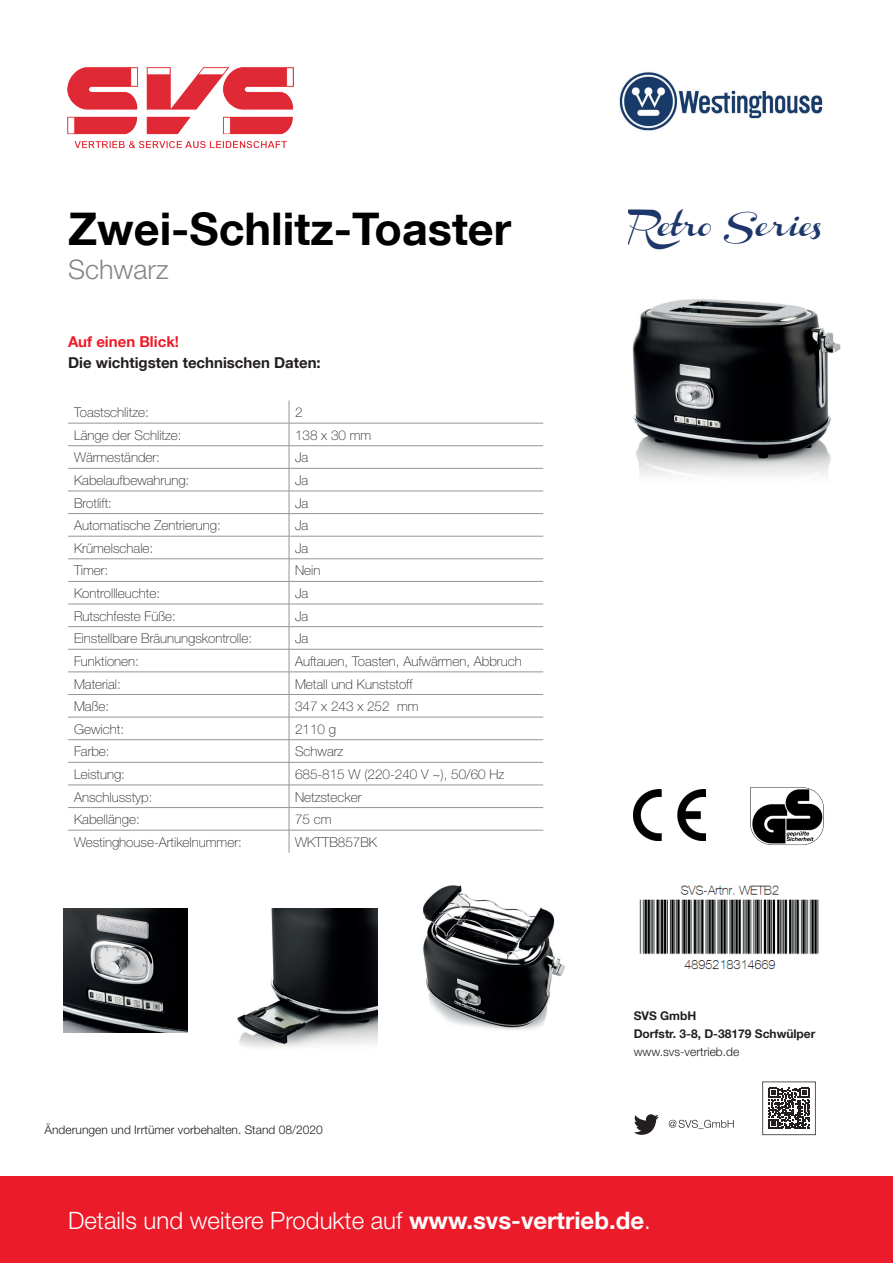
<style>
.page{position:relative;width:893px;height:1263px;background:#fff}
.page>*{position:absolute;margin:0;border:0;box-sizing:border-box;transform-origin:0 0}
.t1{font:700 45px "Helvetica Neue LT Com";color:#000001}
.t2{font:300 27px "Helvetica Neue LT Std";color:#868788}
.t3{font:300 24px "Helvetica Neue LT Std";color:#fff}
.t4{font:20.7px "Channel Slanted 2";color:#1e376a}
.t5{font:700 15px "Helvetica Neue LT Com";color:#231f20}
.t6{font:700 15px "Helvetica Neue LT Com";color:#ee1b29}
.t7{font:100 13.5px "Helvetica Neue";color:#231f20}
.t8{font:300 12px "Helvetica Neue LT Std";color:#231f20}
.t9{font:700 12px/18px "Helvetica Neue LT Com";color:#231f20}
.s1{font-family:"Helvetica Neue LT Com";font-weight:700}
</style>
<div class="page">
<img style="left:632px;top:299px;width:209px;height:177px">
<div style="left:0;top:1176px;width:893px;height:87px;background:#ec1b29"></div>
<img style="left:67px;top:67px;width:227px;height:82px">
<img style="left:619px;top:72px;width:204px;height:59px">
<svg style="left:634px;top:1114px;width:25px;height:21px"></svg>
<svg style="left:669px;top:1120px;width:65px;height:9px"></svg>
<svg style="left:768px;top:1087px;width:42px;height:42px"></svg>
<div style="left:762px;top:1082px;width:54px;height:53px;border:1px solid #57585a"></div>
<hr style="left:68px;top:423px;width:221px;height:1px;background:#939598">
<hr style="left:289px;top:423px;width:254px;height:1px;background:#939598">
<hr style="left:68px;top:445px;width:221px;height:1px;background:#939598">
<hr style="left:289px;top:445px;width:254px;height:1px;background:#939598">
<hr style="left:68px;top:468px;width:221px;height:1px;background:#939598">
<hr style="left:289px;top:468px;width:254px;height:1px;background:#939598">
<hr style="left:68px;top:491px;width:221px;height:1px;background:#939598">
<hr style="left:289px;top:491px;width:254px;height:1px;background:#939598">
<hr style="left:68px;top:513px;width:221px;height:1px;background:#939598">
<hr style="left:289px;top:513px;width:254px;height:1px;background:#939598">
<hr style="left:68px;top:536px;width:221px;height:1px;background:#939598">
<hr style="left:289px;top:536px;width:254px;height:1px;background:#939598">
<hr style="left:68px;top:558px;width:221px;height:1px;background:#939598">
<hr style="left:289px;top:558px;width:254px;height:1px;background:#939598">
<hr style="left:68px;top:581px;width:221px;height:1px;background:#939598">
<hr style="left:289px;top:581px;width:254px;height:1px;background:#939598">
<hr style="left:68px;top:604px;width:221px;height:1px;background:#939598">
<hr style="left:289px;top:604px;width:254px;height:1px;background:#939598">
<hr style="left:68px;top:626px;width:221px;height:1px;background:#939598">
<hr style="left:289px;top:626px;width:254px;height:1px;background:#939598">
<hr style="left:68px;top:649px;width:221px;height:1px;background:#939598">
<hr style="left:289px;top:649px;width:254px;height:1px;background:#939598">
<hr style="left:68px;top:672px;width:221px;height:1px;background:#939598">
<hr style="left:289px;top:672px;width:254px;height:1px;background:#939598">
<hr style="left:68px;top:694px;width:221px;height:1px;background:#939598">
<hr style="left:289px;top:694px;width:254px;height:1px;background:#939598">
<hr style="left:68px;top:717px;width:221px;height:1px;background:#939598">
<hr style="left:289px;top:717px;width:254px;height:1px;background:#939598">
<hr style="left:68px;top:739px;width:221px;height:1px;background:#939598">
<hr style="left:289px;top:739px;width:254px;height:1px;background:#939598">
<hr style="left:68px;top:762px;width:221px;height:1px;background:#939598">
<hr style="left:289px;top:762px;width:254px;height:1px;background:#939598">
<hr style="left:68px;top:785px;width:221px;height:1px;background:#939598">
<hr style="left:289px;top:785px;width:254px;height:1px;background:#939598">
<hr style="left:68px;top:807px;width:221px;height:1px;background:#939598">
<hr style="left:289px;top:807px;width:254px;height:1px;background:#939598">
<hr style="left:68px;top:830px;width:221px;height:1px;background:#939598">
<hr style="left:289px;top:830px;width:254px;height:1px;background:#939598">
<svg style="left:289px;top:400px;width:1px;height:453px"></svg>
<img style="left:64px;top:909px;width:123px;height:123px">
<img style="left:423px;top:885px;width:142px;height:145px">
<img style="left:237px;top:909px;width:141px;height:139px">
<img style="left:750px;top:787px;width:74px;height:58px">
<img style="left:634px;top:789px;width:72px;height:52px">
<img style="left:639px;top:885px;width:180px;height:85px">
<h1 class="t1" style="left:68px;top:200px;width:445px">Zwei-Schlitz-Toaster</h1>
<h3 class="t4" style="left:629px;top:217px;width:195px">Retro Series</h3>
<h2 class="t2" style="left:68px;top:253px;width:102px">Schwarz</h2>
<p class="t6" style="left:68px;top:332px;width:113px">Auf einen Blick!</p>
<p class="t5" style="left:68px;top:353px;width:254px">Die wichtigsten technischen Daten:</p>
<p class="t7" style="left:74px;top:405px;width:76px">Toastschlitze:</p>
<p class="t7" style="left:295px;top:405px;width:9px">2</p>
<p class="t7" style="left:74px;top:427px;width:109px">Länge der Schlitze:</p>
<p class="t7" style="left:295px;top:427px;width:78px">138 x 30 mm</p>
<p class="t7" style="left:74px;top:450px;width:88px">Wärmeständer:</p>
<p class="t7" style="left:295px;top:450px;width:15px">Ja</p>
<p class="t7" style="left:74px;top:472px;width:117px">Kabelaufbewahrung:</p>
<p class="t7" style="left:295px;top:472px;width:15px">Ja</p>
<p class="t7" style="left:74px;top:495px;width:40px">Brotlift:</p>
<p class="t7" style="left:295px;top:495px;width:15px">Ja</p>
<p class="t7" style="left:74px;top:518px;width:148px">Automatische Zentrierung:</p>
<p class="t7" style="left:295px;top:518px;width:15px">Ja</p>
<p class="t7" style="left:74px;top:540px;width:81px">Krümelschale:</p>
<p class="t7" style="left:295px;top:540px;width:15px">Ja</p>
<p class="t7" style="left:74px;top:563px;width:36px">Timer:</p>
<p class="t7" style="left:295px;top:563px;width:27px">Nein</p>
<p class="t7" style="left:74px;top:585px;width:88px">Kontrollleuchte:</p>
<p class="t7" style="left:295px;top:585px;width:15px">Ja</p>
<p class="t7" style="left:74px;top:608px;width:103px">Rutschfeste Füße:</p>
<p class="t7" style="left:295px;top:608px;width:15px">Ja</p>
<p class="t7" style="left:74px;top:631px;width:180px">Einstellbare Bräunungskontrolle:</p>
<p class="t7" style="left:295px;top:631px;width:15px">Ja</p>
<p class="t7" style="left:74px;top:653px;width:66px">Funktionen:</p>
<p class="t7" style="left:295px;top:653px;width:228px">Auftauen, Toasten, Aufwärmen, Abbruch</p>
<p class="t7" style="left:74px;top:676px;width:48px">Material:</p>
<p class="t7" style="left:295px;top:676px;width:119px">Metall und Kunststoff</p>
<p class="t7" style="left:74px;top:699px;width:37px">Maße:</p>
<p class="t7" style="left:295px;top:699px;width:125px">347 x 243 x 252 mm</p>
<p class="t7" style="left:74px;top:721px;width:52px">Gewicht:</p>
<p class="t7" style="left:295px;top:721px;width:43px">2110 g</p>
<p class="t7" style="left:74px;top:744px;width:37px">Farbe:</p>
<p class="t7" style="left:295px;top:744px;width:50px">Schwarz</p>
<p class="t7" style="left:74px;top:766px;width:53px">Leistung:</p>
<p class="t7" style="left:295px;top:766px;width:211px">685-815 W (220-240 V ~), 50/60 Hz</p>
<p class="t7" style="left:74px;top:789px;width:80px">Anschlusstyp:</p>
<p class="t7" style="left:295px;top:789px;width:68px">Netzstecker</p>
<p class="t7" style="left:74px;top:812px;width:67px">Kabellänge:</p>
<p class="t7" style="left:295px;top:812px;width:38px">75 cm</p>
<p class="t7" style="left:74px;top:834px;width:169px">Westinghouse-Artikelnummer:</p>
<p class="t7" style="left:295px;top:834px;width:84px">WKTTB857BK</p>
<p class="t8" style="left:45px;top:1122px;width:280px">Änderungen und Irrtümer vorbehalten. Stand 08/2020</p>
<p class="t9" style="left:634px;top:1006px;width:183px">SVS GmbH<br>Dorfstr. 3-8, D-38179 Schwülper</p>
<p class="t8" style="left:634px;top:1044px;width:107px">www.svs-vertrieb.de</p>
<h3 class="t3" style="left:68px;top:1206px;width:584px">Details und weitere Produkte auf <span class="s1">www.svs-vertrieb.de</span>.</h3>
</div>
